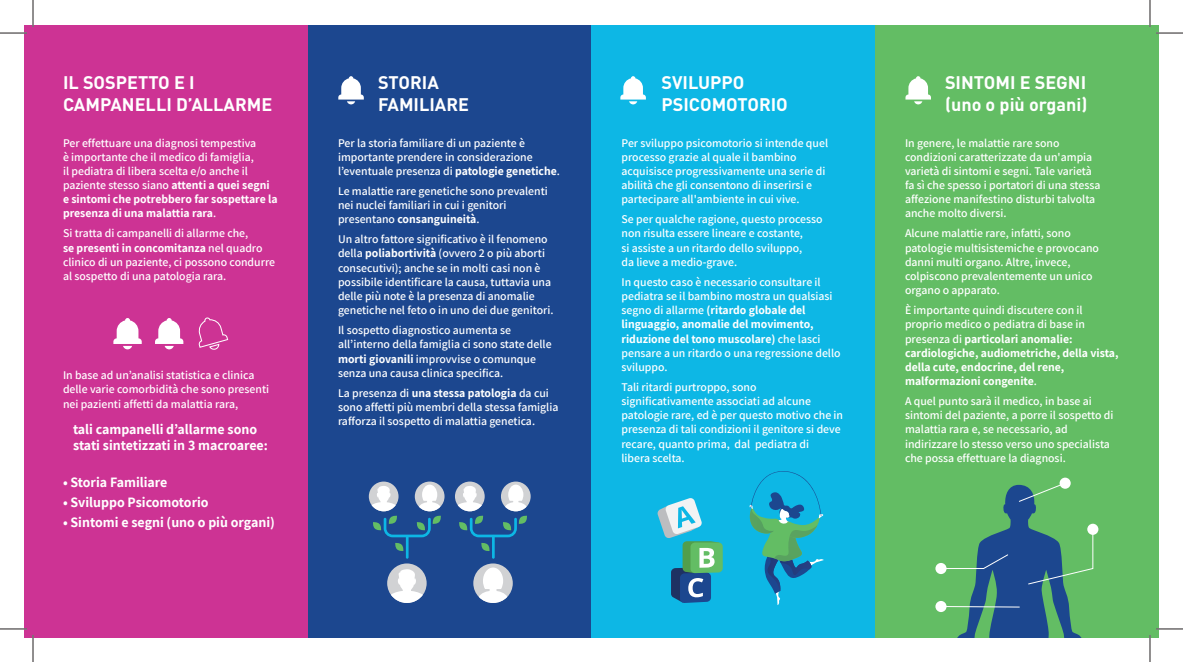
<style>
.page{position:relative;width:1183px;height:662px;background:#fff}
.page>*{position:absolute;margin:0;border:0;box-sizing:border-box;transform-origin:0 0}
.t1{font:700 18px/21.6px "DIN";color:#fff}
.t2{font:700 14px/16.8px "Assistant";color:#fff}
.t3{font:600 11.8px/14.2px "Assistant";color:#fff}
.t4{font:700 11.8px/14.2px "Assistant";color:#fff}
.s1{font-weight:700}
.s2{font-weight:600}
</style>
<div class="page">
<div style="left:308px;top:24px;width:283px;height:613px;background:#1c478f"></div>
<div style="left:591px;top:24px;width:284px;height:613px;background:#0db7e5"></div>
<div style="left:875px;top:24px;width:283px;height:613px;background:#63bd64"></div>
<div style="left:24px;top:24px;width:284px;height:613px;background:#cd3394"></div>
<svg style="left:338px;top:76px;width:26px;height:28px"></svg>
<svg style="left:620px;top:76px;width:26px;height:28px"></svg>
<svg style="left:905px;top:76px;width:26px;height:28px"></svg>
<svg style="left:369px;top:481px;width:29px;height:30px"></svg>
<div style="left:387px;top:563px;width:40px;height:39px;background:#d1d2d4;border-radius:50%"></div>
<div style="left:399px;top:569px;width:16px;height:22px;background:#fff;border-radius:50%"></div>
<svg style="left:391px;top:591px;width:32px;height:11px"></svg>
<div style="left:403px;top:583px;width:8px;height:12px;background:#fff;border-radius:3px"></div>
<svg style="left:398px;top:569px;width:18px;height:15px"></svg>
<svg style="left:415px;top:481px;width:29px;height:30px"></svg>
<hr style="left:406px;top:534px;width:3px;height:24px;background:#0db7e5">
<svg style="left:372px;top:484px;width:69px;height:67px"></svg>
<hr style="left:492px;top:534px;width:3px;height:24px;background:#0db7e5">
<svg style="left:455px;top:481px;width:30px;height:30px"></svg>
<svg style="left:501px;top:481px;width:30px;height:30px"></svg>
<svg style="left:458px;top:484px;width:69px;height:67px"></svg>
<div style="left:473px;top:563px;width:40px;height:39px;background:#d1d2d4;border-radius:50%"></div>
<div style="left:479px;top:590px;width:28px;height:12px;background:#fff;border-radius:50%"></div>
<div style="left:490px;top:583px;width:6px;height:12px;background:#fff;border-radius:3px"></div>
<svg style="left:483px;top:567px;width:20px;height:21px"></svg>
<svg style="left:657px;top:498px;width:66px;height:104px"></svg>
<svg style="left:749px;top:471px;width:75px;height:133px"></svg>
<svg style="left:1059px;top:477px;width:12px;height:11px"></svg>
<div style="left:1087px;top:523px;width:11px;height:11px;background:#fff;border-radius:50%"></div>
<svg style="left:935px;top:562px;width:11px;height:11px"></svg>
<svg style="left:935px;top:600px;width:11px;height:11px"></svg>
<svg style="left:940px;top:482px;width:154px;height:155px"></svg>
<svg style="left:155px;top:318px;width:28px;height:31px"></svg>
<svg style="left:113px;top:318px;width:29px;height:31px"></svg>
<svg style="left:198px;top:317px;width:31px;height:33px"></svg>
<hr style="left:0;top:32px;width:27px;height:2px;background:#fff">
<hr style="left:1156px;top:32px;width:27px;height:2px;background:#fff">
<hr style="left:32px;top:0;width:2px;height:27px;background:#fff">
<hr style="left:32px;top:634px;width:2px;height:27px;background:#fff">
<svg style="left:0;top:33px;width:27px;height:1px"></svg>
<svg style="left:1156px;top:33px;width:27px;height:1px"></svg>
<svg style="left:0;top:628px;width:27px;height:1px"></svg>
<svg style="left:33px;top:0;width:1px;height:27px"></svg>
<svg style="left:33px;top:634px;width:1px;height:27px"></svg>
<svg style="left:1149px;top:0;width:2px;height:27px"></svg>
<svg style="left:1149px;top:628px;width:34px;height:33px"></svg>
<h1 class="t1" style="left:63px;top:71px;width:211px">IL SOSPETTO E I<br>CAMPANELLI D’ALLARME</h1>
<p class="t3" style="left:63px;top:135px;width:216px">Per effettuare una diagnosi tempestiva<br>è importante che il medico di famiglia,<br>il pediatra di libera scelta e/o anche il paziente stesso siano <span class="s1">attenti a quei segni e sintomi che potrebbero far sospettare la presenza di una malattia rara</span>.</p>
<p class="t3" style="left:63px;top:226px;width:214px">Si tratta di campanelli di allarme che,<br><span class="s1">se presenti in concomitanza</span> nel quadro clinico di un paziente, ci possono condurre al sospetto di una patologia rara.</p>
<p class="t3" style="left:63px;top:367px;width:208px">In base ad un’analisi statistica e clinica delle varie comorbidità che sono presenti nei pazienti affetti da malattia rara,</p>
<p class="t2" style="left:73px;top:419px;width:196px">tali campanelli d’allarme sono stati sintetizzati in 3 macroaree:</p>
<p class="t2" style="left:63px;top:473px;width:106px">• Storia Familiare</p>
<p class="t2" style="left:63px;top:493px;width:147px">• Sviluppo Psicomotorio</p>
<p class="t2" style="left:63px;top:513px;width:213px">• Sintomi e segni (uno o più organi)</p>
<h1 class="t1" style="left:378px;top:71px;width:93px">STORIA<br>FAMILIARE</h1>
<p class="t3" style="left:338px;top:135px;width:223px">Per la storia familiare di un paziente è importante prendere in considerazione l’eventuale presenza di <span class="s1">patologie genetiche</span>.</p>
<p class="t3" style="left:338px;top:183px;width:211px">Le malattie rare genetiche sono prevalenti nei nuclei familiari in cui i genitori presentano <span class="s1">consanguineità</span>.</p>
<p class="t3" style="left:338px;top:231px;width:217px">Un altro fattore significativo è il fenomeno della <span class="s1">poliabortività</span> (ovvero 2 o più aborti consecutivi); anche se in molti casi non è possibile identificare la causa, tuttavia una delle più note è la presenza di anomalie genetiche nel feto o in uno dei due genitori.</p>
<p class="t3" style="left:338px;top:322px;width:215px">Il sospetto diagnostico aumenta se all’interno della famiglia ci sono state delle <span class="s1">morti giovanili</span> improvvise o comunque senza una causa clinica specifica.</p>
<p class="t3" style="left:338px;top:385px;width:222px">La presenza di <span class="s1">una stessa patologia</span> da cui sono affetti più membri della stessa famiglia rafforza il sospetto di malattia genetica.</p>
<h1 class="t1" style="left:661px;top:71px;width:128px">SVILUPPO<br>PSICOMOTORIO</h1>
<p class="t3" style="left:621px;top:135px;width:208px">Per sviluppo psicomotorio si intende quel processo grazie al quale il bambino acquisisce progressivamente una serie di abilità che gli consentono di inserirsi e partecipare all'ambiente in cui vive.</p>
<p class="t3" style="left:621px;top:211px;width:203px">Se per qualche ragione, questo processo non risulta essere lineare e costante,<br>si assiste a un ritardo dello sviluppo,<br>da lieve a medio-grave.</p>
<p class="t3" style="left:621px;top:274px;width:221px">In questo caso è necessario consultare il pediatra se il bambino mostra un qualsiasi segno di allarme <span class="s1">(ritardo globale del linguaggio, anomalie del movimento, riduzione del tono muscolare)</span> che lasci pensare a un ritardo o una regressione dello sviluppo.</p>
<p class="t3" style="left:621px;top:379px;width:223px">Tali ritardi purtroppo, sono significativamente associati ad alcune patologie rare, ed è per questo motivo che in presenza di tali condizioni il genitore si deve recare, quanto prima, dal pediatra di<br>libera scelta.</p>
<h1 class="t1" style="left:945px;top:71px;width:144px">SINTOMI E SEGNI (uno o più organi)</h1>
<p class="t3" style="left:905px;top:135px;width:197px">In genere, le malattie rare sono condizioni caratterizzate da un'ampia varietà di sintomi e segni. Tale varietà fa sì che spesso i portatori di una stessa affezione manifestino disturbi talvolta anche molto diversi.</p>
<p class="t3" style="left:905px;top:226px;width:196px">Alcune malattie rare, infatti, sono patologie multisistemiche e provocano danni multi organo. Altre, invece, colpiscono prevalentemente un unico organo o apparato.</p>
<p class="t4" style="left:905px;top:302px;width:215px"><span class="s2">È importante quindi discutere con il proprio medico o pediatra di base in presenza di</span> particolari anomalie: cardiologiche, audiometriche, della vista, della cute, endocrine, del rene, malformazioni congenite<span class="s2">.</span></p>
<p class="t3" style="left:905px;top:393px;width:210px">A quel punto sarà il medico, in base ai sintomi del paziente, a porre il sospetto di malattia rara e, se necessario, ad indirizzare lo stesso verso uno specialista che possa effettuare la diagnosi.</p>
</div>
